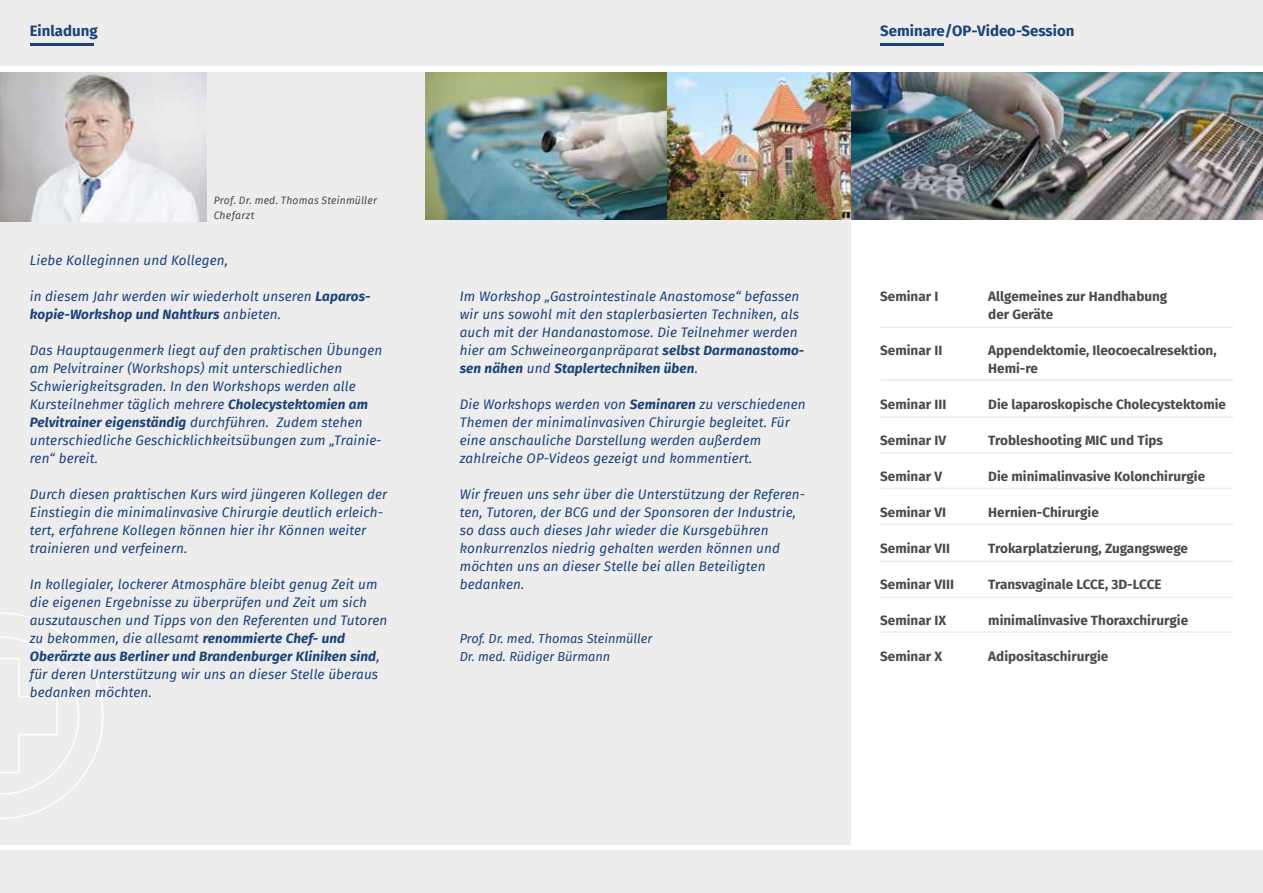
<style>
.page{position:relative;width:1263px;height:893px;background:#fff}
.page>*{position:absolute;margin:0;border:0;box-sizing:border-box;transform-origin:0 0}
.t1{font:700 15px "Fira Sans";color:#1b4379}
.t2{font:italic 13.5px/18px "Fira Sans";letter-spacing:.01em;color:#1b4379}
.t3{font:700 13.5px/18px "Fira Sans";color:#4a4a49}
.t4{font:italic 12.75px/18px "Fira Sans";color:#1b4379}
.t5{font:italic 10.5px/15px "Fira Sans";letter-spacing:.02em;color:#4a4a49}
.s1{font-weight:700}
</style>
<div class="page">
<div style="left:0;top:72px;width:850px;height:773px;background:#ededed"></div>
<div style="left:0;top:850px;width:1263px;height:43px;background:#ededed"></div>
<svg style="left:0;top:612px;width:103px;height:207px"></svg>
<div style="left:0;top:0;width:1263px;height:66px;background:#ededed"></div>
<img style="left:0;top:72px;width:206px;height:149px">
<hr style="left:30px;top:43px;width:64px;height:2px;background:#1b4379">
<hr style="left:880px;top:43px;width:64px;height:2px;background:#1b4379">
<hr style="left:880px;top:327px;width:353px;height:1px;background:#ededed">
<hr style="left:880px;top:379px;width:353px;height:2px;background:#ededed">
<hr style="left:880px;top:416px;width:353px;height:2px;background:#ededed">
<hr style="left:880px;top:452px;width:353px;height:2px;background:#ededed">
<hr style="left:880px;top:488px;width:353px;height:1px;background:#ededed">
<hr style="left:880px;top:524px;width:353px;height:1px;background:#ededed">
<hr style="left:880px;top:561px;width:353px;height:1px;background:#ededed">
<hr style="left:880px;top:596px;width:353px;height:2px;background:#ededed">
<hr style="left:880px;top:631px;width:353px;height:2px;background:#ededed">
<img style="left:425px;top:72px;width:838px;height:147px">
<p class="t1" style="left:30px;top:18px;width:69px">Einladung</p>
<p class="t1" style="left:880px;top:18px;width:196px">Seminare/OP-Video-Session</p>
<p class="t5" style="left:214px;top:192px;width:165px">Prof. Dr. med. Thomas Steinmüller<br>Chefarzt</p>
<p class="t2" style="left:30px;top:251px;width:200px">Liebe Kolleginnen und Kollegen,</p>
<p class="t2" style="left:30px;top:287px;width:342px">in diesem Jahr werden wir wiederholt unseren <span class="s1">Laparos&shy;kopie-Workshop und Nahtkurs</span> anbieten.</p>
<p class="t2" style="left:30px;top:341px;width:354px">Das Hauptaugenmerk liegt auf den praktischen Übungen am Pelvitrainer (Workshops) mit unterschiedlichen Schwierigkeitsgraden. In den Workshops werden alle Kursteilnehmer täglich mehrere <span class="s1">Cholecystektomien am Pelvitrainer eigenständig</span> durchführen. Zudem stehen unterschiedliche Geschicklichkeitsübungen zum „Trainie&shy;ren“ bereit.</p>
<p class="t2" style="left:30px;top:485px;width:359px">Durch diesen praktischen Kurs wird jüngeren Kollegen der Einstiegin die minimalinvasive Chirurgie deutlich erleich&shy;tert, erfahrene Kollegen können hier ihr Können weiter trainieren und verfeinern.</p>
<p class="t2" style="left:30px;top:575px;width:359px">In kollegialer, lockerer Atmosphäre bleibt genug Zeit um die eigenen Ergebnisse zu überprüfen und Zeit um sich auszutauschen und Tipps von den Referenten und Tutoren zu bekommen, die allesamt <span class="s1">renommierte Chef- und Oberärzte aus Berliner und Brandenburger Kliniken sind</span>, für deren Unterstützung wir uns an dieser Stelle überaus bedanken möchten.</p>
<p class="t2" style="left:460px;top:287px;width:346px">Im Workshop „Gastrointestinale Anastomose“ befassen wir uns sowohl mit den staplerbasierten Techniken, als auch mit der Handanastomose. Die Teilnehmer werden hier am Schweineorganpräparat <span class="s1">selbst Darmanastomo&shy;sen nähen</span> und <span class="s1">Staplertechniken üben</span>.</p>
<p class="t2" style="left:460px;top:395px;width:347px">Die Workshops werden von <span class="s1">Seminaren</span> zu verschiedenen Themen der minimalinvasiven Chirurgie begleitet. Für eine anschauliche Darstellung werden außerdem zahlreiche OP-Videos gezeigt und kommentiert.</p>
<p class="t2" style="left:460px;top:485px;width:347px">Wir freuen uns sehr über die Unterstützung der Referen&shy;ten, Tutoren, der BCG und der Sponsoren der Industrie, so dass auch dieses Jahr wieder die Kursgebühren konkurrenzlos niedrig gehalten werden können und möchten uns an dieser Stelle bei allen Beteiligten bedanken.</p>
<p class="t4" style="left:460px;top:629px;width:194px">Prof. Dr. med. Thomas Steinmüller<br>Dr. med. Rüdiger Bürmann</p>
<p class="t3" style="left:880px;top:286px;width:60px">Seminar I</p>
<p class="t3" style="left:988px;top:286px;width:181px">Allgemeines zur Handhabung der Geräte</p>
<p class="t3" style="left:880px;top:340px;width:64px">Seminar II</p>
<p class="t3" style="left:988px;top:340px;width:230px">Appendektomie, Ileocoecalresektion,<br>Hemi-re</p>
<p class="t3" style="left:880px;top:394px;width:68px">Seminar III</p>
<p class="t3" style="left:988px;top:394px;width:239px">Die laparoskopische Cholecystektomie</p>
<p class="t3" style="left:880px;top:430px;width:67px">Seminar IV</p>
<p class="t3" style="left:988px;top:430px;width:176px">Trobleshooting MIC und Tips</p>
<p class="t3" style="left:880px;top:466px;width:63px">Seminar V</p>
<p class="t3" style="left:988px;top:466px;width:218px">Die minimalinvasive Kolonchirurgie</p>
<p class="t3" style="left:880px;top:502px;width:67px">Seminar VI</p>
<p class="t3" style="left:988px;top:502px;width:112px">Hernien-Chirurgie</p>
<p class="t3" style="left:880px;top:538px;width:71px">Seminar VII</p>
<p class="t3" style="left:988px;top:538px;width:201px">Trokarplatzierung, Zugangswege</p>
<p class="t3" style="left:880px;top:574px;width:75px">Seminar VIII</p>
<p class="t3" style="left:988px;top:574px;width:175px">Transvaginale LCCE, 3D-LCCE</p>
<p class="t3" style="left:880px;top:610px;width:67px">Seminar IX</p>
<p class="t3" style="left:988px;top:610px;width:201px">minimalinvasive Thoraxchirurgie</p>
<p class="t3" style="left:880px;top:646px;width:64px">Seminar X</p>
<p class="t3" style="left:988px;top:646px;width:122px">Adipositaschirurgie</p>
</div>
